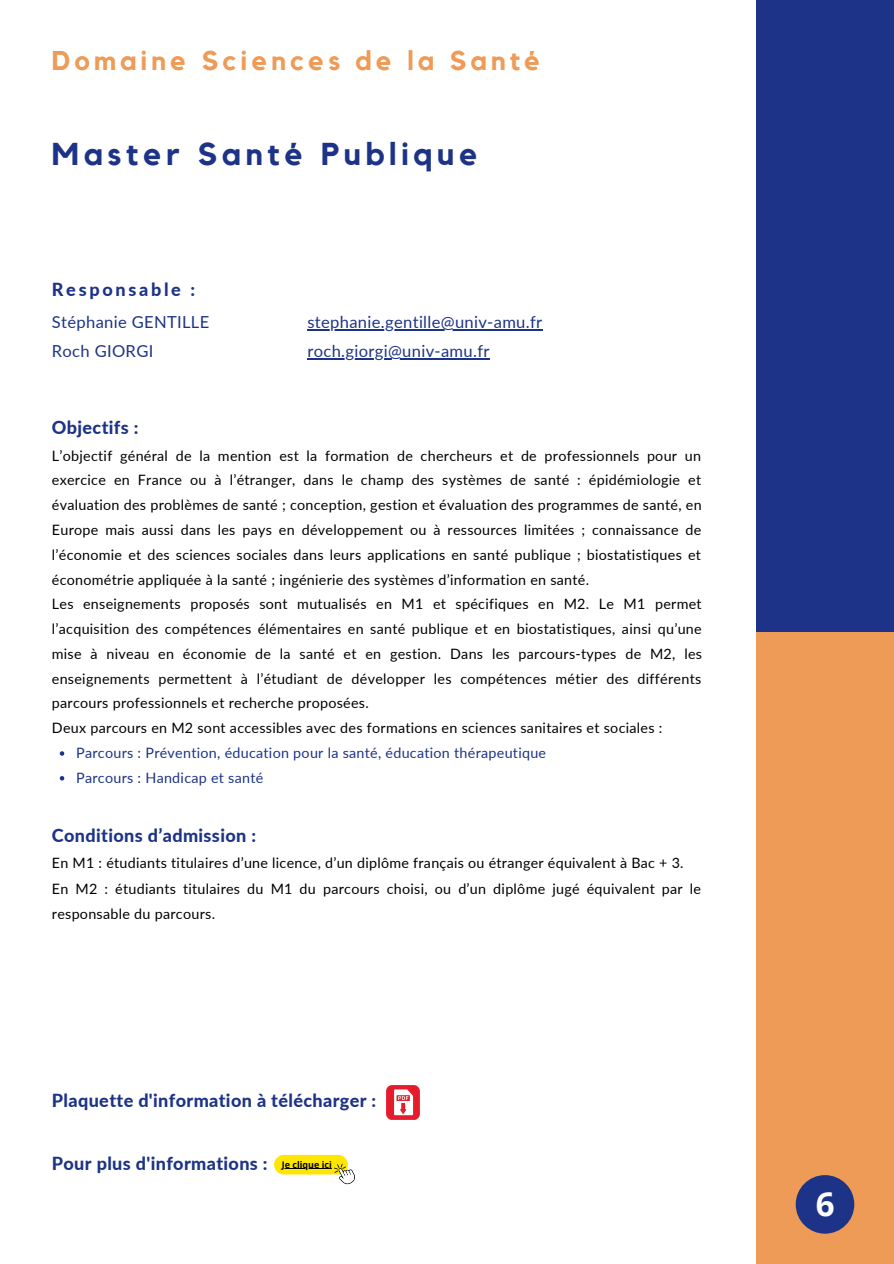
<style>
.page{position:relative;width:894px;height:1264px;background:#fff}
.page>*{position:absolute;margin:0;border:0;box-sizing:border-box;transform-origin:0 0}
.t1{font:700 33px "Open Sans";color:#fff}
.t2{font:700 31.5px "Kollektif";letter-spacing:.15em;color:#1d3387}
.t3{font:700 27px "Kollektif";letter-spacing:.15em;color:#ee9b57}
.t4{font:800 18px "Lato";letter-spacing:.02em;color:#1d3387}
.t5{font:800 18px "Lato";letter-spacing:.15em;color:#1d3387}
.t6{font:16.5px "Lato";letter-spacing:.02em;color:#1d3387}
.t7{font:14.25px/24.8px "Lato";letter-spacing:.02em;color:#000;text-align:justify}
.t8{font:14.25px "Lato";letter-spacing:.02em;color:#1d3387}
.t9{font:700 9px "Open Sans";color:#000}
</style>
<div class="page">
<div style="left:755px;top:626px;width:138px;height:637px;background:#ee9b57"></div>
<div style="left:795px;top:1175px;width:59px;height:58px;background:#1d3387;border-radius:50%"></div>
<div style="left:755px;top:0;width:138px;height:631px;background:#1d3387"></div>
<img style="left:386px;top:1085px;width:34px;height:34px">
<svg style="left:60px;top:751px;width:4px;height:4px"></svg>
<svg style="left:60px;top:776px;width:4px;height:4px"></svg>
<hr style="left:307px;top:329px;width:133px;height:1px;background:#1d3387">
<hr style="left:440px;top:329px;width:102px;height:1px;background:#1d3387">
<hr style="left:307px;top:358px;width:81px;height:1px;background:#1d3387">
<hr style="left:388px;top:358px;width:101px;height:1px;background:#1d3387">
<div style="left:274px;top:1154px;width:74px;height:20px;background:#ffe600;border-radius:10px"></div>
<svg style="left:334px;top:1163px;width:21px;height:21px"></svg>
<hr style="left:282px;top:1168px;width:50px;height:1px;background:#000">
<p class="t3" style="left:52px;top:48px;width:489px">Domaine Sciences de la Santé</p>
<p class="t2" style="left:52px;top:139px;width:427px">Master Santé Publique</p>
<p class="t5" style="left:52px;top:278px;width:145px">Responsable :</p>
<p class="t6" style="left:52px;top:312px;width:159px">Stéphanie GENTILLE</p>
<p class="t6" style="left:307px;top:312px;width:236px">stephanie.gentille@univ-amu.fr</p>
<p class="t6" style="left:52px;top:341px;width:103px">Roch GIORGI</p>
<p class="t6" style="left:307px;top:341px;width:183px">roch.giorgi@univ-amu.fr</p>
<p class="t4" style="left:52px;top:416px;width:88px">Objectifs :</p>
<p class="t7" style="left:52px;top:443px;width:651px">L’objectif général de la mention est la formation de chercheurs et de professionnels pour un exercice en France ou à l’étranger, dans le champ des systèmes de santé : épidémiologie et évaluation des problèmes de santé ; conception, gestion et évaluation des programmes de santé, en Europe mais aussi dans les pays en développement ou à ressources limitées ; connaissance de l’économie et des sciences sociales dans leurs applications en santé publique ; biostatistiques et économétrie appliquée à la santé ; ingénierie des systèmes d’information en santé.</p>
<p class="t7" style="left:52px;top:591px;width:651px">Les enseignements proposés sont mutualisés en M1 et spécifiques en M2. Le M1 permet l’acquisition des compétences élémentaires en santé publique et en biostatistiques, ainsi qu’une mise à niveau en économie de la santé et en gestion. Dans les parcours-types de M2, les enseignements permettent à l’étudiant de développer les compétences métier des différents parcours professionnels et recherche proposées.</p>
<p class="t7" style="left:52px;top:715px;width:611px">Deux parcours en M2 sont accessibles avec des formations en sciences sanitaires et sociales :</p>
<p class="t8" style="left:76px;top:744px;width:471px">Parcours : Prévention, éducation pour la santé, éducation thérapeutique</p>
<p class="t8" style="left:76px;top:768px;width:189px">Parcours : Handicap et santé</p>
<p class="t4" style="left:52px;top:824px;width:206px">Conditions d’admission :</p>
<p class="t7" style="left:52px;top:850px;width:633px">En M1 : étudiants titulaires d’une licence, d’un diplôme français ou étranger équivalent à Bac + 3.</p>
<p class="t7" style="left:52px;top:875px;width:650px">En M2 : étudiants titulaires du M1 du parcours choisi, ou d’un diplôme jugé équivalent par le responsable du parcours.</p>
<p class="t4" style="left:52px;top:1088px;width:326px">Plaquette d'information à télécharger :</p>
<p class="t4" style="left:52px;top:1152px;width:217px">Pour plus d'informations :</p>
<p class="t9" style="left:282px;top:1157px;width:52px">Je clique ici</p>
<p class="t1" style="left:815px;top:1180px;width:20px">6</p>
</div>
